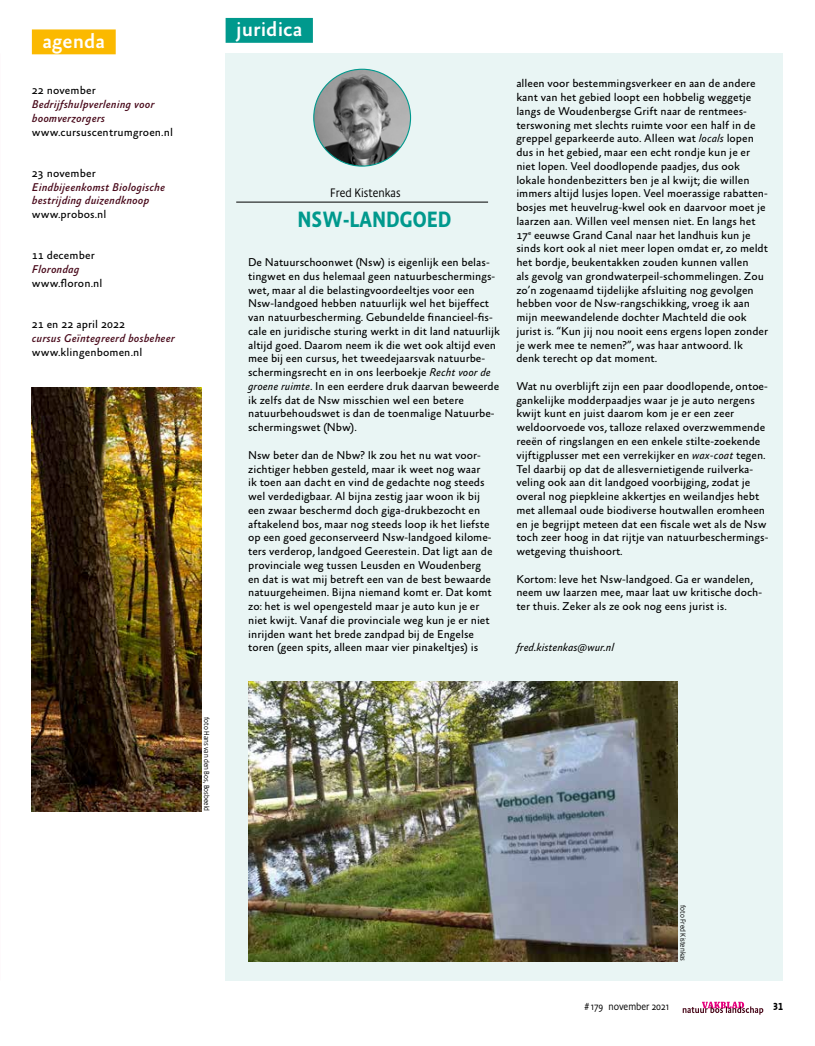
<style>
.page{position:relative;width:815px;height:1046px;background:#fff}
.page>*{position:absolute;margin:0;border:0;box-sizing:border-box;transform-origin:0 0}
.t1{font:500 22.5px "Absara Sans Head";color:#00998d}
.t2{font:500 21px "Absara Sans";color:#fff}
.t3{font:300 12.5px "Absara Sans TF Head";color:#000}
.t4{font:11.5px/13.8px "Absara Sans";color:#000}
.t5{font:italic 500 11.5px/13.8px "Absara Sans TF";letter-spacing:.01em;color:#4a0b1c}
.t6{font:italic 11.5px "Absara Sans";color:#000}
.t7{font:300 10.38px "Absara Sans Head";color:#000}
.t8{font:500 10.38px "Absara Sans TF Head";color:#000}
.t9{font:300 7.5px "Absara Sans LF Head";color:#000}
.s1{font-style:italic}
</style>
<div class="page">
<div style="left:32px;top:29px;width:84px;height:25px;background:#fbb900"></div>
<img style="left:32px;top:387px;width:170px;height:424px">
<svg style="left:683px;top:1001px;width:80px;height:13px"></svg>
<div style="left:226px;top:53px;width:557px;height:927px;background:#e9f5f4"></div>
<img style="left:314px;top:69px;width:97px;height:97px;border-radius:48px">
<div style="left:226px;top:18px;width:87px;height:25px;background:#00998d"></div>
<hr style="left:236px;top:202px;width:252px;height:1px;background:#000">
<img style="left:248px;top:681px;width:429px;height:280px">
<h2 class="t2" style="left:42px;top:30px;width:64px">agenda</h2>
<p class="t4" style="left:32px;top:84px;width:65px">22 november</p>
<p class="t5" style="left:32px;top:98px;width:124px">Bedrijfshulpverlening voor boomverzorgers</p>
<p class="t4" style="left:32px;top:125px;width:143px">www.cursuscentrumgroen.nl</p>
<p class="t4" style="left:32px;top:167px;width:65px">23 november</p>
<p class="t5" style="left:32px;top:180px;width:135px">Eindbijeenkomst Biologische bestrijding duizendknoop</p>
<p class="t4" style="left:32px;top:208px;width:76px">www.probos.nl</p>
<p class="t4" style="left:32px;top:249px;width:64px">11 december</p>
<p class="t5" style="left:32px;top:263px;width:49px">Florondag</p>
<p class="t4" style="left:32px;top:277px;width:72px">www.floron.nl</p>
<p class="t4" style="left:32px;top:318px;width:95px">21 en 22 april 2022</p>
<p class="t5" style="left:32px;top:332px;width:144px">cursus Geïntegreerd bosbeheer</p>
<p class="t4" style="left:32px;top:345px;width:112px">www.klingenbomen.nl</p>
<p class="t9" style="left:211px;top:716px;width:96px;rotate:90deg">foto Hans van den Bos, Bosbeeld</p>
<h2 class="t2" style="left:236px;top:18px;width:68px">juridica</h2>
<p class="t3" style="left:330px;top:185px;width:72px">Fred Kistenkas</p>
<h1 class="t1" style="left:297px;top:206px;width:156px">NSW-LANDGOED</h1>
<p class="t4" style="left:248px;top:256px;width:253px">De Natuurschoonwet (Nsw) is eigenlijk een belas&shy;tingwet en dus helemaal geen natuurbeschermings&shy;wet, maar al die belastingvoordeeltjes voor een Nsw-landgoed hebben natuurlijk wel het bijeffect van natuurbescherming. Gebundelde financieel-fis&shy;cale en juridische sturing werkt in dit land natuurlijk altijd goed. Daarom neem ik die wet ook altijd even mee bij een cursus, het tweedejaarsvak natuurbe&shy;schermingsrecht en in ons leerboekje <span class="s1">Recht voor de groene ruimte</span>. In een eerdere druk daarvan beweerde ik zelfs dat de Nsw misschien wel een betere natuurbehoudswet is dan de toenmalige Natuurbe&shy;schermingswet (Nbw).</p>
<p class="t4" style="left:248px;top:448px;width:246px">Nsw beter dan de Nbw? Ik zou het nu wat voor&shy;zichtiger hebben gesteld, maar ik weet nog waar<br>ik toen aan dacht en vind de gedachte nog steeds wel verdedigbaar. Al bijna zestig jaar woon ik bij een zwaar beschermd doch giga-drukbezocht en aftakelend bos, maar nog steeds loop ik het liefste op een goed geconserveerd Nsw-landgoed kilome&shy;ters verderop, landgoed Geerestein. Dat ligt aan de provinciale weg tussen Leusden en Woudenberg en dat is wat mij betreft een van de best bewaarde natuurgeheimen. Bijna niemand komt er. Dat komt zo: het is wel opengesteld maar je auto kun je er niet kwijt. Vanaf die provinciale weg kun je er niet inrijden want het brede zandpad bij de Engelse toren (geen spits, alleen maar vier pinakeltjes) is</p>
<p class="t4" style="left:516px;top:77px;width:253px">alleen voor bestemmingsverkeer en aan de andere kant van het gebied loopt een hobbelig weggetje langs de Woudenbergse Grift naar de rentmees&shy;terswoning met slechts ruimte voor een half in de greppel geparkeerde auto. Alleen wat <span class="s1">locals</span> lopen dus in het gebied, maar een echt rondje kun je er niet lopen. Veel doodlopende paadjes, dus ook lokale hondenbezitters ben je al kwijt; die willen immers altijd lusjes lopen. Veel moerassige rabatten&shy;bosjes met heuvelrug-kwel ook en daarvoor moet je laarzen aan. Willen veel mensen niet. En langs het 17<sup>e</sup> eeuwse Grand Canal naar het landhuis kun je sinds kort ook al niet meer lopen omdat er, zo meldt het bordje, beukentakken zouden kunnen vallen<br>als gevolg van grondwaterpeil-schommelingen. Zou zo’n zogenaamd tijdelijke afsluiting nog gevolgen hebben voor de Nsw-rangschikking, vroeg ik aan mijn meewandelende dochter Machteld die ook jurist is. “Kun jij nou nooit eens ergens lopen zonder je werk mee te nemen?”, was haar antwoord. Ik denk terecht op dat moment.</p>
<p class="t4" style="left:516px;top:380px;width:254px">Wat nu overblijft zijn een paar doodlopende, ontoe&shy;gankelijke modderpaadjes waar je je auto nergens kwijt kunt en juist daarom kom je er een zeer weldoorvoede vos, talloze relaxed overzwemmende reeën of ringslangen en een enkele stilte-zoekende vijftigplusser met een verrekijker en <span class="s1">wax-coat</span> tegen.<br>Tel daarbij op dat de allesvernietigende ruilverka&shy;veling ook aan dit landgoed voorbijging, zodat je overal nog piepkleine akkertjes en weilandjes hebt met allemaal oude biodiverse houtwallen eromheen en je begrijpt meteen dat een fiscale wet als de Nsw toch zeer hoog in dat rijtje van natuurbeschermings&shy;wetgeving thuishoort.</p>
<p class="t4" style="left:516px;top:572px;width:247px">Kortom: leve het Nsw-landgoed. Ga er wandelen, neem uw laarzen mee, maar laat uw kritische doch&shy;ter thuis. Zeker als ze ook nog eens jurist is.</p>
<p class="t6" style="left:516px;top:641px;width:99px">fred.kistenkas@wur.nl</p>
<p class="t9" style="left:688px;top:904px;width:58px;rotate:90deg">foto Fred Kistenkas</p>
<p class="t7" style="left:585px;top:999px;width:86px"># 179 november 2021</p>
<p class="t8" style="left:773px;top:999px;width:11px">31</p>
</div>
